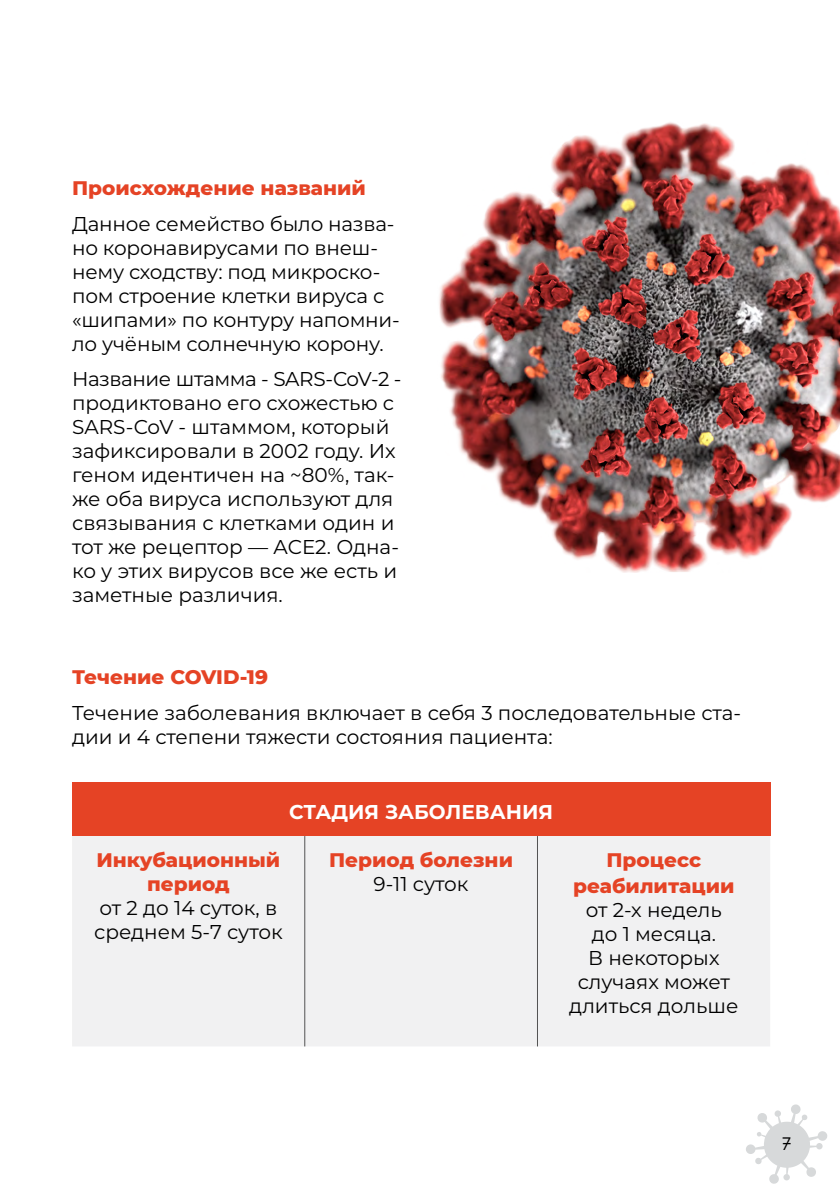
<style>
.page{position:relative;width:840px;height:1191px;background:#fff}
.page>*{position:absolute;margin:0;border:0;box-sizing:border-box;transform-origin:0 0}
.t1{font:20px/24px "Montserrat";letter-spacing:-.005em;color:#000}
.t2{font:800 20px/24px "Montserrat";color:#e54325;text-align:center}
.t3{font:700 20px "Montserrat";color:#fff}
.t4{font:18px "Finlandica";color:#000}
</style>
<div class="page">
<svg style="left:746px;top:1104px;width:81px;height:80px"></svg>
<img style="left:439px;top:122px;width:400px;height:451px">
<div style="left:72px;top:782px;width:697px;height:54px;background:#e54325"></div>
<div style="left:72px;top:836px;width:697px;height:210px;background:#f1f1f2"></div>
<hr style="left:304px;top:836px;width:1px;height:210px;background:#535353">
<hr style="left:536px;top:836px;width:1px;height:210px;background:#535353">
<p class="t2" style="left:72px;top:175px;width:295px">Происхождение названий</p>
<p class="t1" style="left:72px;top:211px;width:329px">Данное семейство было назва&shy;но коронавирусами по внеш&shy;нему сходству: под микроско&shy;пом строение клетки вируса с «шипами» по контуру напомни&shy;ло учёным солнечную корону.</p>
<p class="t1" style="left:72px;top:366px;width:331px">Название штамма - SARS-CoV-2 - продиктовано его схожестью с<br>SARS-CoV - штаммом, который зафиксировали в 2002 году. Их геном идентичен на ~80%, так&shy;же оба вируса используют для связывания с клетками один и тот же рецептор — ACE2. Одна&shy;ко у этих вирусов все же есть и заметные различия.</p>
<p class="t2" style="left:72px;top:664px;width:197px">Течение COVID-19</p>
<p class="t1" style="left:72px;top:699px;width:670px">Течение заболевания включает в себя 3 последовательные ста&shy;дии и 4 степени тяжести состояния пациента:</p>
<p class="t3" style="left:289px;top:797px;width:265px">СТАДИЯ ЗАБОЛЕВАНИЯ</p>
<p class="t2" style="left:96px;top:846px;width:185px">Инкубационный период</p>
<p class="t1" style="left:94px;top:895px;width:190px">от 2 до 14 суток, в среднем 5-7 суток</p>
<p class="t2" style="left:329px;top:846px;width:185px">Период болезни</p>
<p class="t1" style="left:373px;top:871px;width:96px">9-11 суток</p>
<p class="t2" style="left:572px;top:845px;width:163px;line-height:26.4px">Процесс реабилитации</p>
<p class="t1" style="left:569px;top:897px;width:170px;text-align:center">от 2-х недель<br>до 1 месяца.<br>В некоторых случаях может длиться дольше</p>
<p class="t4" style="left:781px;top:1132px;width:11px">7</p>
</div>
